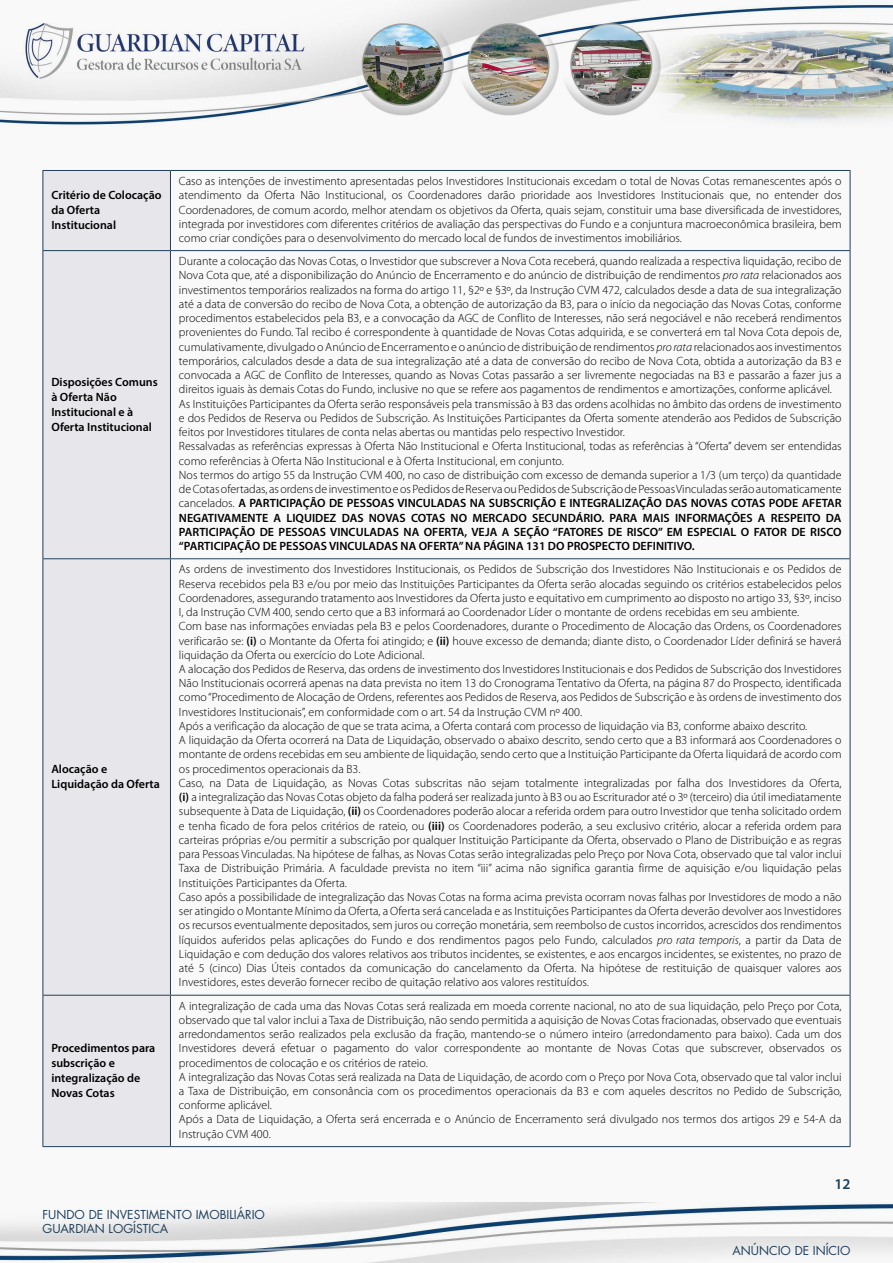
<style>
.page{position:relative;width:893px;height:1263px;background:#f9f9f9}
.page>*{position:absolute;margin:0;border:0;box-sizing:border-box;transform-origin:0 0}
.t1{font:600 15px "Myriad Pro";color:#203f5b}
.t2{font:300 12px/14.2px "Myriad Pro";color:#000}
.t3{font:600 12px/15px "Myriad Pro";color:#000}
.t4{font:12px/14.4px "Futura";color:#203f5b}
.s1{font-style:italic}
.s2{font-weight:600}
</style>
<div class="page">
<img style="left:0;top:1202px;width:893px;height:61px">
<img style="left:0;top:0;width:893px;height:125px">
<div style="left:44px;top:171px;width:126px;height:975px;background:#e6e6eb"></div>
<hr style="left:43px;top:170px;width:127px;height:1px;background:#203f5b">
<hr style="left:43px;top:171px;width:1px;height:79px;background:#203f5b">
<hr style="left:170px;top:170px;width:680px;height:1px;background:#203f5b">
<hr style="left:170px;top:171px;width:1px;height:79px;background:#203f5b">
<hr style="left:850px;top:171px;width:1px;height:79px;background:#203f5b">
<hr style="left:43px;top:250px;width:127px;height:1px;background:#203f5b">
<hr style="left:43px;top:251px;width:1px;height:307px;background:#203f5b">
<hr style="left:170px;top:250px;width:680px;height:1px;background:#203f5b">
<hr style="left:170px;top:251px;width:1px;height:307px;background:#203f5b">
<hr style="left:850px;top:251px;width:1px;height:307px;background:#203f5b">
<hr style="left:43px;top:558px;width:127px;height:1px;background:#203f5b">
<hr style="left:43px;top:559px;width:1px;height:436px;background:#203f5b">
<hr style="left:170px;top:558px;width:680px;height:1px;background:#203f5b">
<hr style="left:170px;top:559px;width:1px;height:436px;background:#203f5b">
<hr style="left:850px;top:559px;width:1px;height:436px;background:#203f5b">
<hr style="left:43px;top:995px;width:127px;height:1px;background:#203f5b">
<hr style="left:43px;top:995px;width:1px;height:151px;background:#203f5b">
<hr style="left:170px;top:995px;width:680px;height:1px;background:#203f5b">
<hr style="left:170px;top:995px;width:1px;height:151px;background:#203f5b">
<hr style="left:850px;top:995px;width:1px;height:151px;background:#203f5b">
<hr style="left:43px;top:1146px;width:127px;height:1px;background:#203f5b">
<hr style="left:170px;top:1146px;width:680px;height:1px;background:#203f5b">
<p class="t3" style="left:51px;top:187px;width:112px">Critério de Colocação da Oferta<br>Institucional</p>
<p class="t3" style="left:51px;top:374px;width:108px">Disposições Comuns à Oferta Não<br>Institucional e à<br>Oferta Institucional</p>
<p class="t3" style="left:51px;top:761px;width:110px">Alocação e<br>Liquidação da Oferta</p>
<p class="t3" style="left:51px;top:1040px;width:105px">Procedimentos para subscrição e integralização de<br>Novas Cotas</p>
<p class="t2" style="left:179px;top:174px;width:664px;text-align:justify">Caso as intenções de investimento apresentadas pelos Investidores Institucionais excedam o total de Novas Cotas remanescentes após o atendimento da Oferta Não Institucional, os Coordenadores darão prioridade aos Investidores Institucionais que, no entender dos Coordenadores, de comum acordo, melhor atendam os objetivos da Oferta, quais sejam, constituir uma base diversificada de investidores, integrada por investidores com diferentes critérios de avaliação das perspectivas do Fundo e a conjuntura macroeconômica brasileira, bem como criar condições para o desenvolvimento do mercado local de fundos de investimentos imobiliários.</p>
<p class="t2" style="left:179px;top:254px;width:664px">Durante a colocação das Novas Cotas, o Investidor que subscrever a Nova Cota receberá, quando realizada a respectiva liquidação, recibo de Nova Cota que, até a disponibilização do Anúncio de Encerramento e do anúncio de distribuição de rendimentos <span class="s1">pro rata</span> relacionados aos investimentos temporários realizados na forma do artigo 11, §2º e §3º, da Instrução CVM 472, calculados desde a data de sua integralização até a data de conversão do recibo de Nova Cota, a obtenção de autorização da B3, para o início da negociação das Novas Cotas, conforme procedimentos estabelecidos pela B3, e a convocação da AGC de Conflito de Interesses, não será negociável e não receberá rendimentos provenientes do Fundo. Tal recibo é correspondente à quantidade de Novas Cotas adquirida, e se converterá em tal Nova Cota depois de, cumulativamente, divulgado o Anúncio de Encerramento e o anúncio de distribuição de rendimentos <span class="s1">pro rata</span> relacionados aos investimentos temporários, calculados desde a data de sua integralização até a data de conversão do recibo de Nova Cota, obtida a autorização da B3 e convocada a AGC de Conflito de Interesses, quando as Novas Cotas passarão a ser livremente negociadas na B3 e passarão a fazer jus a direitos iguais às demais Cotas do Fundo, inclusive no que se refere aos pagamentos de rendimentos e amortizações, conforme aplicável.<br>As Instituições Participantes da Oferta serão responsáveis pela transmissão à B3 das ordens acolhidas no âmbito das ordens de investimento e dos Pedidos de Reserva ou Pedidos de Subscrição. As Instituições Participantes da Oferta somente atenderão aos Pedidos de Subscrição feitos por Investidores titulares de conta nelas abertas ou mantidas pelo respectivo Investidor.<br>Ressalvadas as referências expressas à Oferta Não Institucional e Oferta Institucional, todas as referências à “Oferta” devem ser entendidas como referências à Oferta Não Institucional e à Oferta Institucional, em conjunto.<br>Nos termos do artigo 55 da Instrução CVM 400, no caso de distribuição com excesso de demanda superior a 1/3 (um terço) da quantidade de Cotas ofertadas, as ordens de investimento e os Pedidos de Reserva ou Pedidos de Subscrição de Pessoas Vinculadas serão automaticamente cancelados. <span class="s2">A PARTICIPAÇÃO DE PESSOAS VINCULADAS NA SUBSCRIÇÃO E INTEGRALIZAÇÃO DAS NOVAS COTAS PODE AFETAR NEGATIVAMENTE A LIQUIDEZ DAS NOVAS COTAS NO MERCADO SECUNDÁRIO. PARA MAIS INFORMAÇÕES A RESPEITO DA PARTICIPAÇÃO DE PESSOAS VINCULADAS NA OFERTA, VEJA A SEÇÃO “FATORES DE RISCO” EM ESPECIAL O FATOR DE RISCO “PARTICIPAÇÃO DE PESSOAS VINCULADAS NA OFERTA” NA PÁGINA 131 DO PROSPECTO DEFINITIVO.</span></p>
<p class="t2" style="left:179px;top:562px;width:664px">As ordens de investimento dos Investidores Institucionais, os Pedidos de Subscrição dos Investidores Não Institucionais e os Pedidos de Reserva recebidos pela B3 e/ou por meio das Instituições Participantes da Oferta serão alocadas seguindo os critérios estabelecidos pelos Coordenadores, assegurando tratamento aos Investidores da Oferta justo e equitativo em cumprimento ao disposto no artigo 33, §3º, inciso I, da Instrução CVM 400, sendo certo que a B3 informará ao Coordenador Líder o montante de ordens recebidas em seu ambiente.<br>Com base nas informações enviadas pela B3 e pelos Coordenadores, durante o Procedimento de Alocação das Ordens, os Coordenadores verificarão se: <span class="s2">(i)</span> o Montante da Oferta foi atingido; e <span class="s2">(ii)</span> houve excesso de demanda; diante disto, o Coordenador Líder definirá se haverá liquidação da Oferta ou exercício do Lote Adicional.<br>A alocação dos Pedidos de Reserva, das ordens de investimento dos Investidores Institucionais e dos Pedidos de Subscrição dos Investidores Não Institucionais ocorrerá apenas na data prevista no item 13 do Cronograma Tentativo da Oferta, na página 87 do Prospecto, identificada como “Procedimento de Alocação de Ordens, referentes aos Pedidos de Reserva, aos Pedidos de Subscrição e às ordens de investimento dos Investidores Institucionais”, em conformidade com o art. 54 da Instrução CVM nº 400.<br>Após a verificação da alocação de que se trata acima, a Oferta contará com processo de liquidação via B3, conforme abaixo descrito.<br>A liquidação da Oferta ocorrerá na Data de Liquidação, observado o abaixo descrito, sendo certo que a B3 informará aos Coordenadores o montante de ordens recebidas em seu ambiente de liquidação, sendo certo que a Instituição Participante da Oferta liquidará de acordo com os procedimentos operacionais da B3.<br>Caso, na Data de Liquidação, as Novas Cotas subscritas não sejam totalmente integralizadas por falha dos Investidores da Oferta, <span class="s2">(i)</span> a integralização das Novas Cotas objeto da falha poderá ser realizada junto à B3 ou ao Escriturador até o 3º (terceiro) dia útil imediatamente subsequente à Data de Liquidação, <span class="s2">(ii)</span> os Coordenadores poderão alocar a referida ordem para outro Investidor que tenha solicitado ordem e tenha ficado de fora pelos critérios de rateio, ou <span class="s2">(iii)</span> os Coordenadores poderão, a seu exclusivo critério, alocar a referida ordem para carteiras próprias e/ou permitir a subscrição por qualquer Instituição Participante da Oferta, observado o Plano de Distribuição e as regras para Pessoas Vinculadas. Na hipótese de falhas, as Novas Cotas serão integralizadas pelo Preço por Nova Cota, observado que tal valor inclui Taxa de Distribuição Primária. A faculdade prevista no item “iii” acima não significa garantia firme de aquisição e/ou liquidação pelas Instituições Participantes da Oferta.<br>Caso após a possibilidade de integralização das Novas Cotas na forma acima prevista ocorram novas falhas por Investidores de modo a não ser atingido o Montante Mínimo da Oferta, a Oferta será cancelada e as Instituições Participantes da Oferta deverão devolver aos Investidores os recursos eventualmente depositados, sem juros ou correção monetária, sem reembolso de custos incorridos, acrescidos dos rendimentos líquidos auferidos pelas aplicações do Fundo e dos rendimentos pagos pelo Fundo, calculados <span class="s1">pro rata temporis</span>, a partir da Data de Liquidação e com dedução dos valores relativos aos tributos incidentes, se existentes, e aos encargos incidentes, se existentes, no prazo de até 5 (cinco) Dias Úteis contados da comunicação do cancelamento da Oferta. Na hipótese de restituição de quaisquer valores aos Investidores, estes deverão fornecer recibo de quitação relativo aos valores restituídos.</p>
<p class="t2" style="left:179px;top:998px;width:664px">A integralização de cada uma das Novas Cotas será realizada em moeda corrente nacional, no ato de sua liquidação, pelo Preço por Cota, observado que tal valor inclui a Taxa de Distribuição, não sendo permitida a aquisição de Novas Cotas fracionadas, observado que eventuais arredondamentos serão realizados pela exclusão da fração, mantendo-se o número inteiro (arredondamento para baixo). Cada um dos Investidores deverá efetuar o pagamento do valor correspondente ao montante de Novas Cotas que subscrever, observados os procedimentos de colocação e os critérios de rateio.<br>A integralização das Novas Cotas será realizada na Data de Liquidação, de acordo com o Preço por Nova Cota, observado que tal valor inclui a Taxa de Distribuição, em consonância com os procedimentos operacionais da B3 e com aqueles descritos no Pedido de Subscrição, conforme aplicável.<br>Após a Data de Liquidação, a Oferta será encerrada e o Anúncio de Encerramento será divulgado nos termos dos artigos 29 e 54-A da Instrução CVM 400.</p>
<p class="t1" style="left:834px;top:1174px;width:18px">12</p>
<p class="t4" style="left:43px;top:1207px;width:224px">FUNDO DE INVESTIMENTO IMOBILIÁRIO<br>GUARDIAN LOGÍSTICA</p>
<p class="t4" style="left:732px;top:1243px;width:119px">ANÚNCIO DE INÍCIO</p>
</div>
